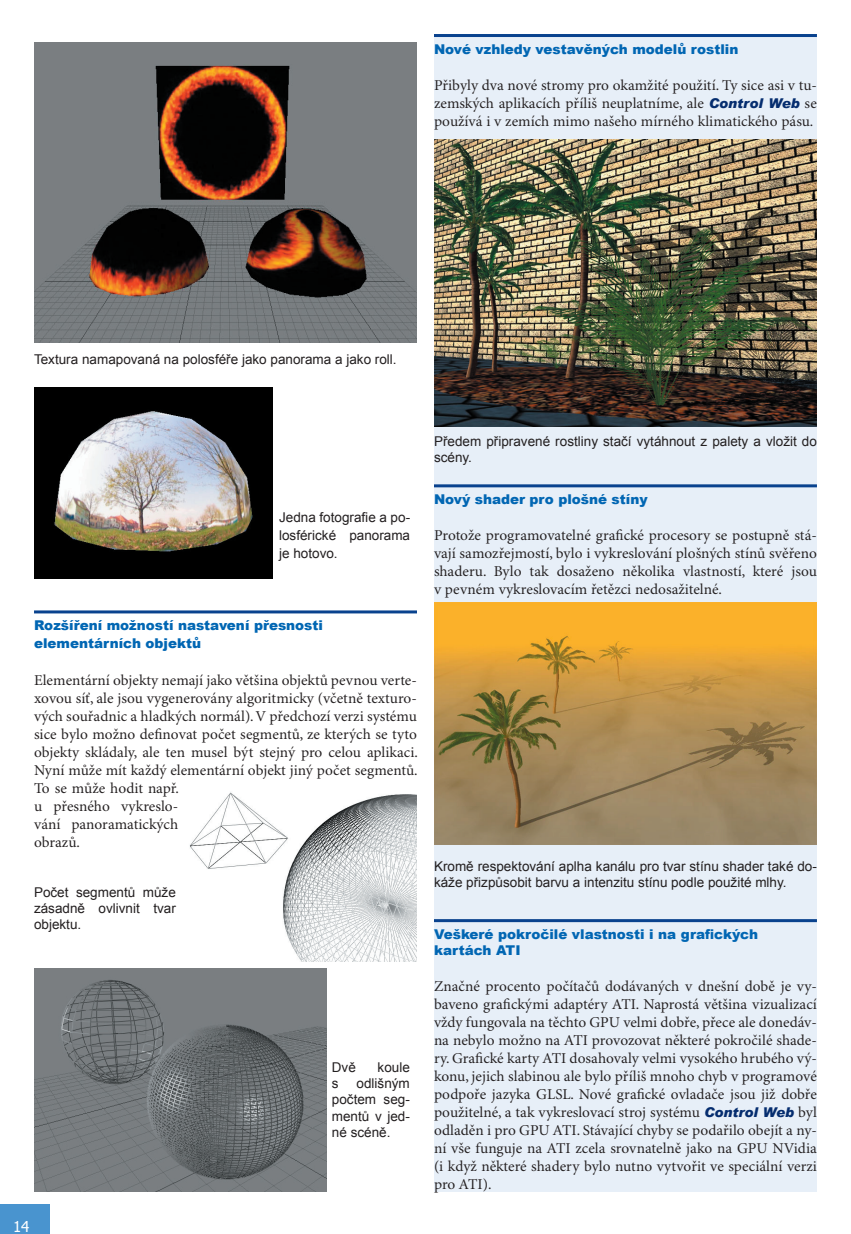
<style>
.page{position:relative;width:851px;height:1234px;background:#fff}
.page>*{position:absolute;margin:0;border:0;box-sizing:border-box;transform-origin:0 0}
.t1{font:15px/18px "Minion Pro";color:#231f20;text-align:justify}
.t2{font:15px "Tahoma";color:#fff}
.t3{font:13.5px/16.2px "Arial";color:#231f20;text-align:justify}
.t4{font:900 13.5px/18px "Arial";color:#0166b3}
.s1{font-family:"Arial";font-weight:900;font-style:italic;font-size:13.5px;color:#052d6f}
</style>
<div class="page">
<div style="left:434px;top:36px;width:382px;height:9px;background:#e7eff8"></div>
<div style="left:0;top:1203px;width:50px;height:30px;background:#4994cf"></div>
<hr style="left:34px;top:610px;width:383px;height:3px;background:#09428e">
<img style="left:34px;top:387px;width:238px;height:191px">
<img style="left:34px;top:43px;width:383px;height:299px">
<img style="left:189px;top:792px;width:228px;height:169px">
<img style="left:34px;top:968px;width:293px;height:223px">
<div style="left:434px;top:43px;width:382px;height:1148px;background:#e7eff8"></div>
<hr style="left:434px;top:34px;width:382px;height:3px;background:#09428e">
<hr style="left:434px;top:484px;width:382px;height:3px;background:#09428e">
<hr style="left:434px;top:918px;width:382px;height:3px;background:#09428e">
<img style="left:434px;top:139px;width:382px;height:287px">
<img style="left:434px;top:602px;width:382px;height:242px">
<p class="t4" style="left:434px;top:40px;width:306px">Nové vzhledy vestavěných modelů rostlin</p>
<p class="t1" style="left:434px;top:77px;width:384px">Přibyly dva nové stromy pro okamžité použití. Ty sice asi v tu&shy;zemských aplikacích příliš neuplatníme, ale <span class="s1">Control Web</span> se používá i v zemích mimo našeho mírného klimatického pásu.</p>
<p class="t3" style="left:34px;top:351px;width:364px">Textura namapovaná na polosféře jako panorama a jako roll.</p>
<p class="t3" style="left:279px;top:508px;width:132px;line-height:18px">Jedna fotografie a po&shy;losférické panorama je hotovo.</p>
<p class="t4" style="left:34px;top:616px;width:290px">Rozšíření možností nastavení přesnosti elementárních objektů</p>
<p class="t1" style="left:34px;top:671px;width:385px;text-align:left">Elementární objekty nemají jako většina objektů pevnou verte&shy;xovou síť, ale jsou vygenerovány algoritmicky (včetně texturo&shy;vých souřadnic a hladkých normál). V předchozí verzi systému sice bylo možno definovat počet segmentů, ze kterých se tyto objekty skládaly, ale ten musel být stejný pro celou aplikaci.<br>Nyní může mít každý elementární objekt jiný počet segmentů.<br>To se může hodit např.<br>u přesného vykreslo-<br>vání panoramatických<br>obrazů.</p>
<p class="t3" style="left:34px;top:883px;width:143px">Počet segmentů může zásadně ovlivnit tvar objektu.</p>
<p class="t2" style="left:13px;top:1216px;width:18px">14</p>
<p class="t3" style="left:332px;top:1058px;width:26px">Dvě</p>
<p class="t3" style="left:377px;top:1058px;width:34px">koule</p>
<p class="t3" style="left:332px;top:1075px;width:8px">s</p>
<p class="t3" style="left:332px;top:1075px;width:79px;text-indent:25px">odlišným počtem seg&shy;mentů v jed&shy;né scéně.</p>
<p class="t3" style="left:434px;top:433px;width:384px">Předem připravené rostliny stačí vytáhnout z palety a vložit do scény.</p>
<p class="t4" style="left:434px;top:490px;width:215px">Nový shader pro plošné stíny</p>
<p class="t1" style="left:434px;top:527px;width:384px">Protože programovatelné grafické procesory se postupně stá&shy;vají samozřejmostí, bylo i vykreslování plošných stínů svěřeno shaderu. Bylo tak dosaženo několika vlastností, které jsou v pevném vykreslovacím řetězci nedosažitelné.</p>
<p class="t3" style="left:434px;top:857px;width:384px">Kromě respektování aplha kanálu pro tvar stínu shader také do&shy;káže přizpůsobit barvu a intenzitu stínu podle použité mlhy.</p>
<p class="t4" style="left:434px;top:925px;width:325px;line-height:16.2px">Veškeré pokročilé vlastnosti i na grafických kartách ATI</p>
<p class="t1" style="left:434px;top:977px;width:384px">Značné procento počítačů dodávaných v dnešní době je vy&shy;baveno grafickými adaptéry ATI. Naprostá většina vizualizací vždy fungovala na těchto GPU velmi dobře, přece ale donedáv&shy;na nebylo možno na ATI provozovat některé pokročilé shade&shy;ry. Grafické karty ATI dosahovaly velmi vysokého hrubého vý&shy;konu, jejich slabinou ale bylo příliš mnoho chyb v programové podpoře jazyka GLSL. Nové grafické ovladače jsou již dobře použitelné, a tak vykreslovací stroj systému <span class="s1">Control Web</span> byl odladěn i pro GPU ATI. Stávající chyby se podařilo obejít a ny&shy;ní vše funguje na ATI zcela srovnatelně jako na GPU NVidia (i když některé shadery bylo nutno vytvořit ve speciální verzi pro ATI).</p>
</div>
